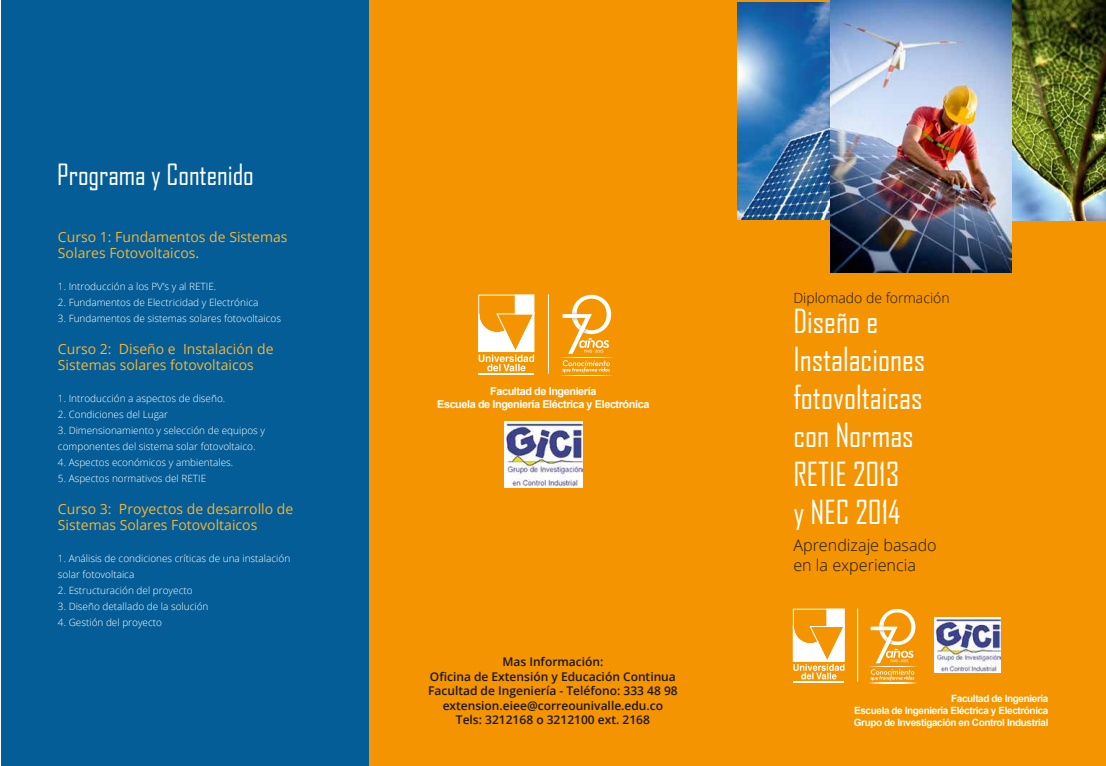
<style>
.page{position:relative;width:1106px;height:766px;background:#fff}
.page>*{position:absolute;margin:0;border:0;box-sizing:border-box;transform-origin:0 0}
.t1{font:31.8px/38.1px "Agency FB";color:#fff}
.t2{font:28px "Agency FB";color:#fff}
.t3{font:300 16.2px/19.4px "Open Sans";color:#1a171c}
.t4{font:14px/16px "Open Sans";color:#f8b334}
.t5{font:300 14px "Open Sans";color:#1a171c}
.t6{font:600 12px/14.4px "Open Sans";color:#1a171c;text-align:center}
.t7{font:700 10.9px/13.1px "Arial";letter-spacing:-.04em;color:#fff;text-align:center}
.t8{font:300 10px/16px "Open Sans";color:#fff}
.t9{font:700 10px/12px "Arial";letter-spacing:-.04em;color:#fff;text-align:justify}
</style>
<div class="page">
<div style="left:737px;top:1px;width:369px;height:764px;background:#f39400"></div>
<div style="left:368px;top:0;width:369px;height:765px;background:#f39400"></div>
<div style="left:1px;top:0;width:368px;height:765px;background:#045d96"></div>
<hr style="left:793px;top:680px;width:51px;height:2px;background:#fff">
<svg style="left:792px;top:608px;width:52px;height:71px"></svg>
<svg style="left:870px;top:669px;width:44px;height:11px"></svg>
<svg style="left:869px;top:682px;width:47px;height:1px"></svg>
<svg style="left:869px;top:666px;width:47px;height:1px"></svg>
<svg style="left:870px;top:608px;width:45px;height:55px"></svg>
<hr style="left:857px;top:608px;width:1px;height:73px;background:#fdf0dd">
<hr style="left:478px;top:373px;width:56px;height:1px;background:#fff">
<svg style="left:478px;top:294px;width:56px;height:77px"></svg>
<svg style="left:562px;top:360px;width:48px;height:12px"></svg>
<svg style="left:561px;top:375px;width:51px;height:1px"></svg>
<svg style="left:561px;top:357px;width:51px;height:1px"></svg>
<svg style="left:562px;top:295px;width:49px;height:58px"></svg>
<hr style="left:548px;top:294px;width:1px;height:79px;background:#fefaf4">
<img style="left:737px;top:2px;width:93px;height:217px">
<img style="left:1012px;top:1px;width:94px;height:219px">
<img style="left:830px;top:0;width:182px;height:272px">
<img style="left:504px;top:421px;width:78px;height:66px">
<img style="left:935px;top:617px;width:65px;height:55px">
<h2 class="t2" style="left:57px;top:157px;width:198px">Programa y Contenido</h2>
<h3 class="t4" style="left:58px;top:228px;width:231px">Curso 1: Fundamentos de Sistemas<br>Solares Fotovoltaicos.</h3>
<p class="t8" style="left:58px;top:278px;width:160px">1. Introducción a los PV’s y al RETIE.</p>
<p class="t8" style="left:58px;top:294px;width:202px">2. Fundamentos de Electricidad y Electrónica</p>
<p class="t8" style="left:58px;top:310px;width:224px">3. Fundamentos de sistemas solares fotovoltaicos</p>
<h3 class="t4" style="left:58px;top:340px;width:217px">Curso 2: Diseño e Instalación de<br>Sistemas solares fotovoltaicos</h3>
<p class="t8" style="left:58px;top:390px;width:169px">1. Introducción a aspectos de diseño.</p>
<p class="t8" style="left:58px;top:406px;width:112px">2. Condiciones del Lugar</p>
<p class="t8" style="left:58px;top:422px;width:209px">3. Dimensionamiento y selección de equipos y componentes del sistema solar fotovoltaico.</p>
<p class="t8" style="left:58px;top:454px;width:177px">4. Aspectos económicos y ambientales.</p>
<p class="t8" style="left:58px;top:470px;width:150px">5. Aspectos normativos del RETIE</p>
<h3 class="t4" style="left:58px;top:500px;width:237px">Curso 3: Proyectos de desarrollo de<br>Sistemas Solares Fotovoltaicos</h3>
<p class="t8" style="left:58px;top:550px;width:234px">1. Análisis de condiciones críticas de una instalación solar fotovoltaica</p>
<p class="t8" style="left:58px;top:582px;width:136px">2. Estructuración del proyecto</p>
<p class="t8" style="left:58px;top:598px;width:152px">3. Diseño detallado de la solución</p>
<p class="t8" style="left:58px;top:614px;width:106px">4. Gestión del proyecto</p>
<p class="t7" style="left:437px;top:384px;width:214px">Facultad de Ingeniería<br>Escuela de Ingeniería Eléctrica y Electrónica</p>
<p class="t6" style="left:428px;top:654px;width:251px">Mas Información:<br>Oficina de Extensión y Educación Continua Facultad de Ingeniería - Teléfono: 333 48 98 extension.eiee@correounivalle.edu.co Tels: 3212168 o 3212100 ext. 2168</p>
<h3 class="t5" style="left:793px;top:288px;width:158px">Diplomado de formación</h3>
<h1 class="t1" style="left:793px;top:301px;width:133px">Diseño e<br>Instalaciones fotovoltaicas con Normas<br>RETIE 2013<br>y NEC 2014</h1>
<h3 class="t3" style="left:793px;top:535px;width:145px">Aprendizaje basado en la experiencia</h3>
<p class="t9" style="left:854px;top:692px;width:196px;text-indent:97px">Facultad de Ingeniería Escuela de Ingeniería Eléctrica y Electrónica Grupo de Investigación en Control Industrial</p>
</div>
